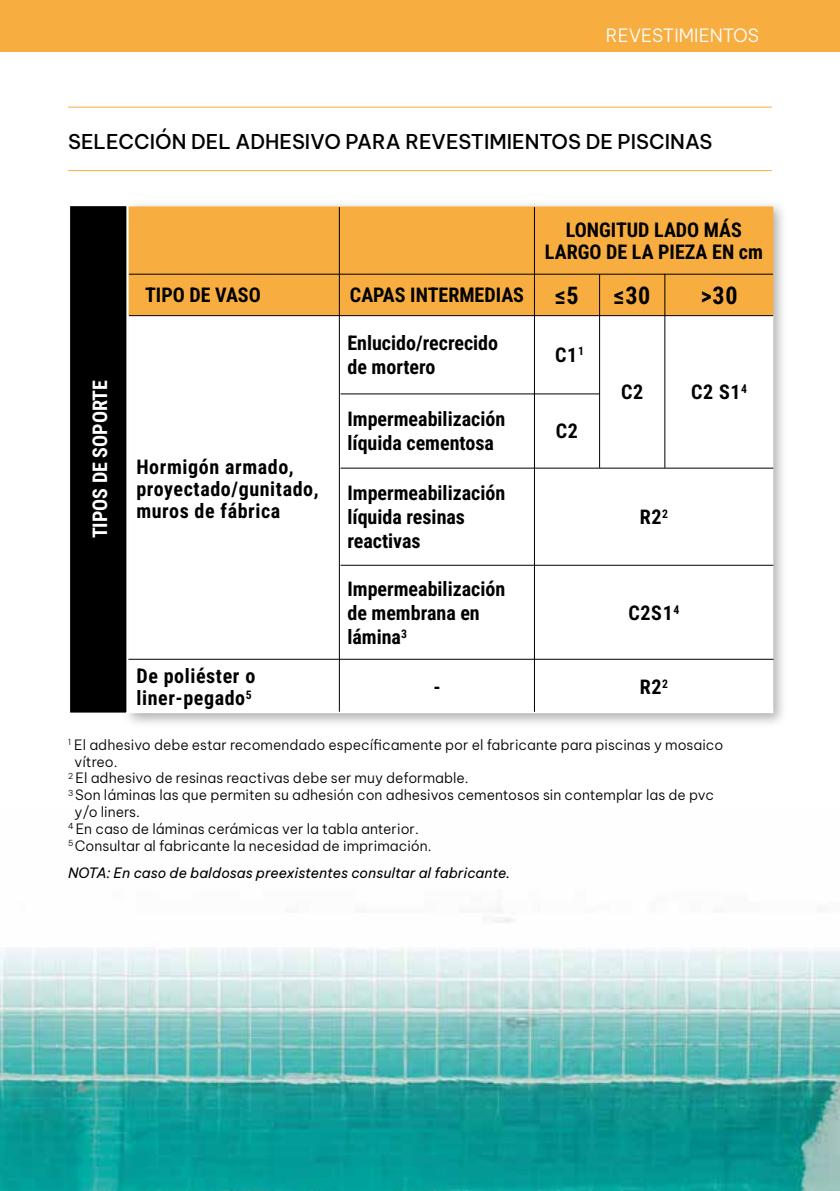
<style>
.page{position:relative;width:840px;height:1191px;background:#fff}
.page>*{position:absolute;margin:0;border:0;box-sizing:border-box;transform-origin:0 0}
.t1{font:700 24px "Roboto Condensed";color:#000}
.t2{font:700 20px/24px "Roboto Condensed";color:#000}
.t3{font:700 20px/22px "Roboto Condensed";letter-spacing:.03em;color:#000}
.t4{font:500 20px "Be Vietnam Pro";color:#000}
.t5{font:700 20px "Roboto Condensed";color:#fff}
.t6{font:300 18px "Be Vietnam Pro";color:#fff}
.t7{font:300 14px "Be Vietnam Pro";color:#000}
.t8{font:italic 14px "Be Vietnam Pro";color:#000}
</style>
<div class="page">
<img style="left:0;top:911px;width:839px;height:280px">
<div style="left:0;top:0;width:839px;height:51px;background:#f8ad40"></div>
<hr style="left:68px;top:170px;width:703px;height:1px;background:#f8ad40">
<hr style="left:68px;top:107px;width:703px;height:1px;background:#f8ad40">
<div style="left:121px;top:199px;width:666px;height:529px;background:#000;opacity:.32"></div>
<div style="left:128px;top:206px;width:644px;height:110px;background:#f8ad40"></div>
<svg style="left:128px;top:316px;width:644px;height:397px"></svg>
<hr style="left:129px;top:274px;width:643px;height:1px;background:#000">
<hr style="left:129px;top:315px;width:643px;height:1px;background:#000">
<hr style="left:126px;top:659px;width:647px;height:1px;background:#000">
<div style="left:69px;top:205px;width:58px;height:508px;background:#000"></div>
<div style="left:68px;top:204px;width:60px;height:510px;border:2px solid #fff"></div>
<hr style="left:340px;top:565px;width:432px;height:1px;background:#000">
<hr style="left:340px;top:468px;width:432px;height:1px;background:#000">
<hr style="left:340px;top:393px;width:259px;height:1px;background:#000">
<hr style="left:339px;top:207px;width:1px;height:504px;background:#000">
<hr style="left:534px;top:207px;width:1px;height:504px;background:#000">
<hr style="left:599px;top:274px;width:1px;height:194px;background:#000">
<hr style="left:664px;top:274px;width:1px;height:194px;background:#000">
<p class="t6" style="left:605px;top:21px;width:155px">REVESTIMIENTOS</p>
<h2 class="t4" style="left:68px;top:125px;width:645px">SELECCIÓN DEL ADHESIVO PARA REVESTIMIENTOS DE PISCINAS</h2>
<h2 class="t2" style="left:544px;top:218px;width:219px;line-height:22px;text-align:center">LONGITUD LADO MÁS<br>LARGO DE LA PIEZA EN cm</h2>
<h2 class="t2" style="left:145px;top:282px;width:117px">TIPO DE VASO</h2>
<h2 class="t2" style="left:350px;top:282px;width:176px">CAPAS INTERMEDIAS</h2>
<h1 class="t1" style="left:555px;top:278px;width:25px">≤5</h1>
<h1 class="t1" style="left:613px;top:278px;width:38px">≤30</h1>
<h1 class="t1" style="left:700px;top:278px;width:38px">&gt;30</h1>
<h2 class="t5" style="left:86px;top:538px;width:160px;rotate:-90deg">TIPOS DE SOPORTE</h2>
<h2 class="t3" style="left:136px;top:454px;width:184px">Hormigón armado, proyectado/gunitado, muros de fábrica</h2>
<h2 class="t3" style="left:136px;top:664px;width:120px">De poliéster o liner-pegado<sup>5</sup></h2>
<h2 class="t2" style="left:347px;top:330px;width:152px">Enlucido/recrecido de mortero</h2>
<h2 class="t2" style="left:555px;top:342px;width:30px">C1<sup>1</sup></h2>
<h2 class="t2" style="left:347px;top:406px;width:159px">Impermeabilización líquida cementosa</h2>
<h2 class="t2" style="left:347px;top:480px;width:159px">Impermeabilización líquida resinas reactivas</h2>
<h2 class="t2" style="left:347px;top:576px;width:159px">Impermeabilización de membrana en lámina<sup>3</sup></h2>
<h2 class="t2" style="left:555px;top:418px;width:24px">C2</h2>
<h2 class="t2" style="left:620px;top:379px;width:24px">C2</h2>
<h2 class="t2" style="left:690px;top:379px;width:57px">C2 S1<sup>4</sup></h2>
<h2 class="t2" style="left:639px;top:504px;width:30px">R2<sup>2</sup></h2>
<h2 class="t2" style="left:628px;top:600px;width:52px">C2S1<sup>4</sup></h2>
<h2 class="t2" style="left:433px;top:674px;width:9px">-</h2>
<h2 class="t2" style="left:639px;top:674px;width:30px">R2<sup>2</sup></h2>
<p class="t7" style="left:68px;top:733px;width:656px"><sup>1</sup> El adhesivo debe estar recomendado específicamente por el fabricante para piscinas y mosaico</p>
<p class="t7" style="left:74px;top:750px;width:44px">vítreo.</p>
<p class="t7" style="left:68px;top:767px;width:402px"><sup>2</sup> El adhesivo de resinas reactivas debe ser muy deformable.</p>
<p class="t7" style="left:68px;top:784px;width:647px"><sup>3</sup> Son láminas las que permiten su adhesión con adhesivos cementosos sin contemplar las de pvc</p>
<p class="t7" style="left:74px;top:800px;width:67px">y/o liners.</p>
<p class="t7" style="left:68px;top:817px;width:352px"><sup>4</sup> En caso de láminas cerámicas ver la tabla anterior.</p>
<p class="t7" style="left:68px;top:834px;width:365px"><sup>5</sup> Consultar al fabricante la necesidad de imprimación.</p>
<p class="t8" style="left:68px;top:860px;width:443px">NOTA: En caso de baldosas preexistentes consultar al fabricante.</p>
</div>
